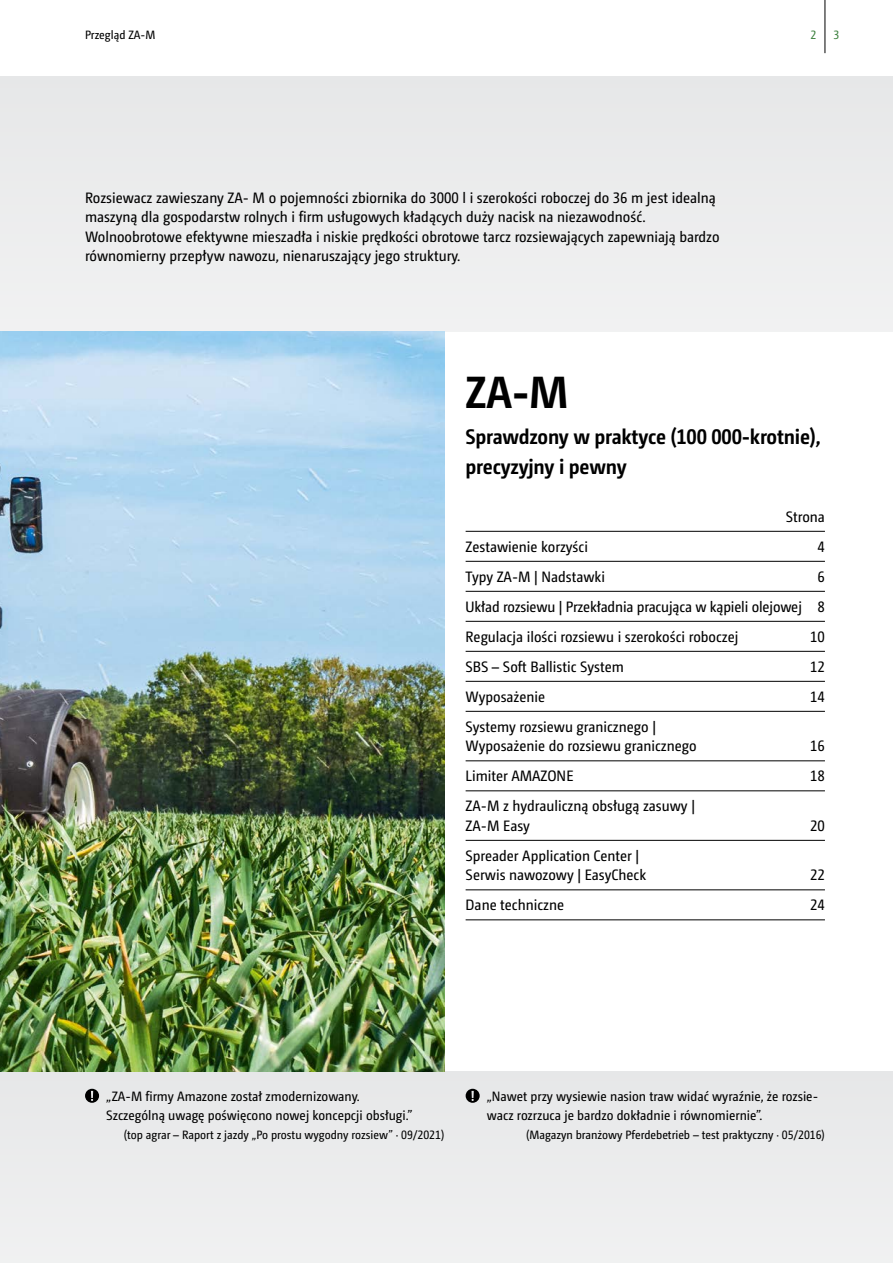
<style>
.page{position:relative;width:893px;height:1263px;background:#fff}
.page>*{position:absolute;margin:0;border:0;box-sizing:border-box;transform-origin:0 0}
.t1{font:700 45px "Camingo Dos Pro S Cd";color:#000}
.t2{font:700 21px/30px "Camingo Dos Pro S Cd";letter-spacing:-.01em;color:#000}
.t3{font:15px/19.5px "Camingo Dos Pro S Cd";color:#000}
.t4{font:13.5px/19.5px "Camingo Dos Pro S Cd";color:#000}
.t5{font:12px "Camingo Dos Pro S Cd";color:#000}
.t6{font:12px "Camingo Dos Pro S Cd";color:#3d813f}
</style>
<div class="page">
<div style="left:0;top:77px;width:893px;height:255px;background:#ececed"></div>
<div style="left:0;top:1071px;width:893px;height:192px;background:#ebeced"></div>
<img style="left:0;top:332px;width:444px;height:739px">
<hr style="left:825px;top:0;width:1px;height:53px;background:#000">
<hr style="left:466px;top:531px;width:359px;height:1px;background:#000">
<hr style="left:466px;top:561px;width:359px;height:1px;background:#000">
<hr style="left:466px;top:591px;width:359px;height:1px;background:#000">
<hr style="left:466px;top:621px;width:359px;height:1px;background:#000">
<hr style="left:466px;top:651px;width:359px;height:1px;background:#000">
<hr style="left:466px;top:681px;width:359px;height:1px;background:#000">
<hr style="left:466px;top:711px;width:359px;height:1px;background:#000">
<hr style="left:466px;top:760px;width:359px;height:1px;background:#000">
<hr style="left:466px;top:790px;width:359px;height:1px;background:#000">
<hr style="left:466px;top:840px;width:359px;height:1px;background:#000">
<hr style="left:466px;top:889px;width:359px;height:1px;background:#000">
<hr style="left:466px;top:919px;width:359px;height:1px;background:#000">
<svg style="left:466px;top:1089px;width:14px;height:14px"></svg>
<svg style="left:85px;top:1089px;width:14px;height:14px"></svg>
<p class="t5" style="left:85px;top:28px;width:72px">Przegląd ZA-M</p>
<p class="t3" style="left:85px;top:188px;width:636px">Rozsiewacz zawieszany ZA- M o pojemności zbiornika do 3000 l i szerokości roboczej do 36 m jest idealną maszyną dla gospodarstw rolnych i firm usługowych kładących duży nacisk na niezawodność.<br>Wolnoobrotowe efektywne mieszadła i niskie prędkości obrotowe tarcz rozsiewających zapewniają bardzo równomierny przepływ nawozu, nienaruszający jego struktury.</p>
<p class="t6" style="left:810px;top:28px;width:7px">2</p>
<p class="t6" style="left:833px;top:28px;width:7px">3</p>
<h1 class="t1" style="left:466px;top:365px;width:104px">ZA-M</h1>
<h2 class="t2" style="left:466px;top:421px;width:357px">Sprawdzony w praktyce (100 000-krotnie), precyzyjny i pewny</h2>
<p class="t3" style="left:786px;top:506px;width:41px">Strona</p>
<p class="t3" style="left:466px;top:536px;width:124px">Zestawienie korzyści</p>
<p class="t3" style="left:818px;top:536px;width:9px">4</p>
<p class="t3" style="left:466px;top:566px;width:141px">Typy ZA-M | Nadstawki</p>
<p class="t3" style="left:466px;top:561px;width:361px;line-height:30px;text-align:justify;text-indent:352px">6<br>Układ rozsiewu | Przekładnia pracująca w kąpieli olejowej 8<br>Regulacja ilości rozsiewu i szerokości roboczej</p>
<p class="t3" style="left:810px;top:626px;width:16px">10</p>
<p class="t3" style="left:466px;top:656px;width:160px">SBS – Soft Ballistic System</p>
<p class="t3" style="left:810px;top:656px;width:16px">12</p>
<p class="t3" style="left:466px;top:686px;width:81px">Wyposażenie</p>
<p class="t3" style="left:810px;top:686px;width:16px">14</p>
<p class="t3" style="left:466px;top:716px;width:233px">Systemy rozsiewu granicznego |<br>Wyposażenie do rozsiewu granicznego</p>
<p class="t3" style="left:810px;top:736px;width:16px">16</p>
<p class="t3" style="left:466px;top:766px;width:109px">Limiter AMAZONE</p>
<p class="t3" style="left:810px;top:766px;width:16px">18</p>
<p class="t3" style="left:466px;top:796px;width:231px">ZA-M z hydrauliczną obsługą zasuwy |<br>ZA-M Easy</p>
<p class="t3" style="left:810px;top:815px;width:16px">20</p>
<p class="t3" style="left:466px;top:845px;width:182px">Spreader Application Center |<br>Serwis nawozowy | EasyCheck</p>
<p class="t3" style="left:810px;top:865px;width:16px">22</p>
<p class="t3" style="left:466px;top:895px;width:100px">Dane techniczne</p>
<p class="t3" style="left:810px;top:895px;width:16px">24</p>
<p class="t4" style="left:106px;top:1086px;width:307px">„ZA-M firmy Amazone został zmodernizowany.<br>Szczególną uwagę poświęcono nowej koncepcji obsługi.”</p>
<p class="t5" style="left:124px;top:1127px;width:322px">(top agrar – Raport z jazdy „Po prostu wygodny rozsiew” · 09/2021)</p>
<p class="t4" style="left:487px;top:1086px;width:333px">„Nawet przy wysiewie nasion traw widać wyraźnie, że rozsie&shy;wacz rozrzuca je bardzo dokładnie i równomiernie”.</p>
<p class="t5" style="left:526px;top:1127px;width:300px">(Magazyn branżowy Pferdebetrieb – test praktyczny · 05/2016)</p>
</div>
